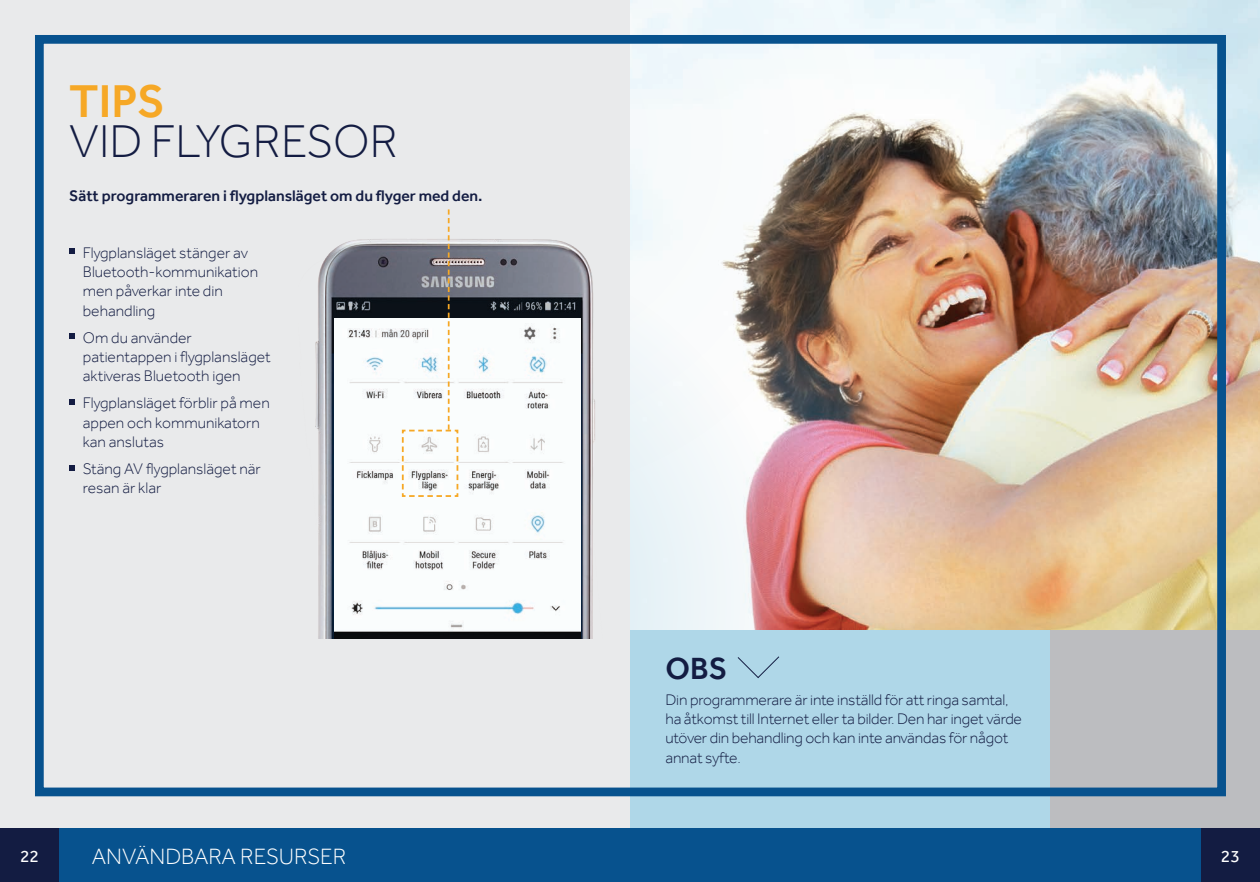
<style>
.page{position:relative;width:1260px;height:882px;background:#fff}
.page>*{position:absolute;margin:0;border:0;box-sizing:border-box;transform-origin:0 0}
.t1{font:300 47.25px "Effra";color:#131c42}
.t2{font:500 47.25px "Effra";color:#f6a826}
.t3{font:500 31.5px "Effra";color:#131c42}
.t4{font:300 22.75px "Effra";color:#fff}
.t5{font:17.5px "Effra";color:#fff}
.t6{font:300 15.75px/19.2px "Effra";color:#131c42}
.t7{font:500 15.75px "Effra";color:#131c42}
</style>
<div class="page">
<div style="left:1050px;top:630px;width:210px;height:198px;background:#bcbdc0"></div>
<div style="left:630px;top:630px;width:420px;height:198px;background:#afd7e8"></div>
<img style="left:796px;top:0;width:464px;height:630px">
<svg style="left:630px;top:0;width:235px;height:504px"></svg>
<svg style="left:630px;top:236px;width:166px;height:394px;fill:#f0f6f9"></svg>
<svg style="left:737px;top:656px;width:43px;height:23px"></svg>
<div style="left:0;top:828px;width:1260px;height:54px;background:#07528e"></div>
<div style="left:1201px;top:828px;width:59px;height:54px;background:#131c42"></div>
<div style="left:0;top:828px;width:59px;height:54px;background:#131c42"></div>
<div style="left:0;top:0;width:630px;height:828px;background:#e9eaeb"></div>
<img style="left:315px;top:239px;width:280px;height:399px">
<div style="left:35px;top:35px;width:1191px;height:761px;border:9px solid #07528e"></div>
<svg style="left:69px;top:249px;width:6px;height:5px"></svg>
<svg style="left:69px;top:333px;width:6px;height:6px"></svg>
<svg style="left:69px;top:399px;width:6px;height:6px"></svg>
<svg style="left:69px;top:465px;width:6px;height:5px"></svg>
<img style="left:335px;top:319px;width:245px;height:319px">
<svg style="left:401px;top:209px;width:58px;height:289px"></svg>
<h1 class="t2" style="left:69px;top:73px;width:97px">TIPS</h1>
<h1 class="t1" style="left:69px;top:115px;width:330px">VID FLYGRESOR</h1>
<p class="t7" style="left:69px;top:187px;width:415px">Sätt programmeraren i flygplansläget om du flyger med den.</p>
<p class="t6" style="left:83px;top:243px;width:177px">Flygplansläget stänger av<br>Bluetooth-kommunikation men påverkar inte din behandling</p>
<p class="t6" style="left:83px;top:328px;width:189px">Om du använder patientappen i flygplansläget aktiveras Bluetooth igen</p>
<p class="t6" style="left:83px;top:393px;width:188px">Flygplansläget förblir på men appen och kommunikatorn kan anslutas</p>
<p class="t6" style="left:83px;top:459px;width:180px">Stäng AV flygplansläget när resan är klar</p>
<h2 class="t3" style="left:665px;top:649px;width:64px">OBS</h2>
<p class="t6" style="left:665px;top:690px;width:358px">Din programmerare är inte inställd för att ringa samtal, ha åtkomst till Internet eller ta bilder. Den har inget värde utöver din behandling och kan inte användas för något annat syfte.</p>
<p class="t5" style="left:20px;top:846px;width:21px">22</p>
<h3 class="t4" style="left:92px;top:843px;width:256px">ANVÄNDBARA RESURSER</h3>
<p class="t5" style="left:1221px;top:846px;width:21px">23</p>
</div>
